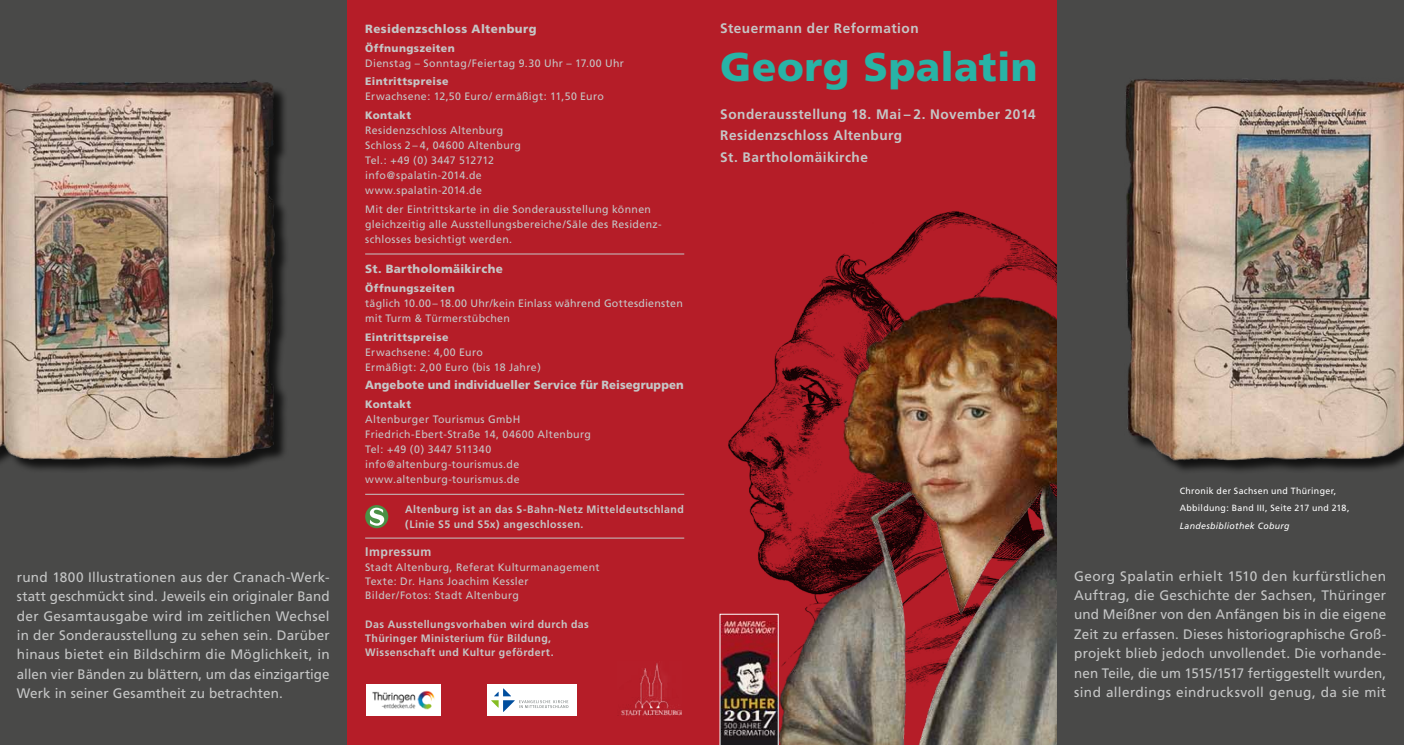
<style>
.page{position:relative;width:1404px;height:745px;background:#fff}
.page>*{position:absolute;margin:0;border:0;box-sizing:border-box;transform-origin:0 0}
.t1{font:900 40.12px "Frutiger";letter-spacing:.01em;color:#28b3a6}
.t2{font:13.75px/19.4px "Frutiger";letter-spacing:.015em;color:#c5c6c6;text-align:justify}
.t3{font:700 13.75px/21.2px "Frutiger";letter-spacing:.035em;color:#c5c6c6}
.t4{font:700 12.5px "Frutiger";letter-spacing:.035em;color:#c5c6c6}
.t5{font:900 11.88px "Frutiger";letter-spacing:.015em;color:#c5c6c6;scale:.96 1}
.t6{font:900 11.88px "Frutiger";letter-spacing:.04em;color:#c5c6c6}
.t7{font:900 11.88px "Frutiger";letter-spacing:.015em;color:#c5c6c6}
.t8{font:10.75px/15px "Frutiger";letter-spacing:.035em;color:#c5c6c6}
.t9{font:700 10.75px/14.2px "Frutiger";letter-spacing:.04em;color:#c5c6c6}
.t10{font:900 10.75px "Frutiger";letter-spacing:.04em;color:#c5c6c6}
.t11{font:9px/17.2px "Frutiger";letter-spacing:.035em;color:#fff}
.t12{font:italic 9px "Frutiger";letter-spacing:.035em;color:#fff}
</style>
<div class="page">
<div style="left:1056px;top:0;width:347px;height:744px;background:#494948"></div>
<div style="left:0;top:0;width:347px;height:744px;background:#494948"></div>
<div style="left:347px;top:0;width:709px;height:744px;background:#b51d28"></div>
<img style="left:728px;top:211px;width:328px;height:368px">
<img style="left:775px;top:264px;width:281px;height:480px">
<img style="left:366px;top:684px;width:75px;height:31px">
<div style="left:487px;top:684px;width:89px;height:31px;background:#fff"></div>
<svg style="left:491px;top:688px;width:77px;height:23px"></svg>
<img style="left:621px;top:663px;width:60px;height:52px">
<svg style="left:365px;top:504px;width:23px;height:24px"></svg>
<svg style="left:370px;top:507px;width:14px;height:18px"></svg>
<hr style="left:365px;top:253px;width:319px;height:1px;background:#c5c6c6">
<hr style="left:365px;top:493px;width:319px;height:1px;background:#c5c6c6">
<hr style="left:365px;top:537px;width:319px;height:1px;background:#c5c6c6">
<img style="left:719px;top:613px;width:59px;height:131px">
<div style="left:0;top:83px;width:289px;height:391px;background:#000;opacity:.75"></div>
<img style="left:0;top:80px;width:276px;height:381px">
<div style="left:1128px;top:81px;width:275px;height:393px;background:#000;opacity:.75"></div>
<img style="left:1125px;top:79px;width:278px;height:382px">
<p class="t2" style="left:17px;top:567px;width:314px">rund 1800 Illustrationen aus der Cranach-Werk&shy;statt geschmückt sind. Jeweils ein originaler Band der Gesamtausgabe wird im zeitlichen Wechsel in der Sonderausstellung zu sehen sein. Darüber hinaus bietet ein Bildschirm die Möglichkeit, in allen vier Bänden zu blättern, um das einzigartige Werk in seiner Gesamtheit zu betrachten.</p>
<p class="t6" style="left:365px;top:21px;width:173px">Residenzschloss Altenburg</p>
<p class="t10" style="left:365px;top:41px;width:91px">Öffnungszeiten</p>
<p class="t8" style="left:365px;top:55px;width:260px">Dienstag – Sonntag/Feiertag 9.30 Uhr – 17.00 Uhr</p>
<p class="t10" style="left:365px;top:75px;width:85px">Eintrittspreise</p>
<p class="t8" style="left:365px;top:89px;width:240px">Erwachsene: 12,50 Euro/ ermäßigt: 11,50 Euro</p>
<p class="t10" style="left:365px;top:109px;width:48px">Kontakt</p>
<p class="t8" style="left:365px;top:123px;width:157px">Residenzschloss Altenburg<br>Schloss 2 – 4, 04600 Altenburg<br>Tel.: +49 (0) 3447 512712 info@spalatin-2014.de www.spalatin-2014.de</p>
<p class="t8" style="left:365px;top:201px;width:298px">Mit der Eintrittskarte in die Sonderausstellung können gleichzeitig alle Ausstellungsbereiche/Säle des Residenz&shy;schlosses besichtigt werden.</p>
<p class="t7" style="left:365px;top:261px;width:139px">St. Bartholomäikirche</p>
<p class="t10" style="left:365px;top:281px;width:91px">Öffnungszeiten</p>
<p class="t8" style="left:365px;top:295px;width:319px">täglich 10.00 – 18.00 Uhr/kein Einlass während Gottesdiensten mit Turm &amp; Türmerstübchen</p>
<p class="t10" style="left:365px;top:330px;width:85px">Eintrittspreise</p>
<p class="t8" style="left:365px;top:344px;width:177px">Erwachsene: 4,00 Euro<br>Ermäßigt: 2,00 Euro (bis 18 Jahre)</p>
<p class="t5" style="left:365px;top:378px;width:333px">Angebote und individueller Service für Reisegruppen</p>
<p class="t10" style="left:365px;top:398px;width:48px">Kontakt</p>
<p class="t8" style="left:365px;top:411px;width:227px">Altenburger Tourismus GmbH<br>Friedrich-Ebert-Straße 14, 04600 Altenburg<br>Tel: +49 (0) 3447 511340 info@altenburg-tourismus.de www.altenburg-tourismus.de</p>
<p class="t9" style="left:405px;top:501px;width:280px;line-height:15px">Altenburg ist an das S-Bahn-Netz Mitteldeutschland (Linie S5 und S5x) angeschlossen.</p>
<p class="t4" style="left:365px;top:544px;width:68px">Impressum</p>
<p class="t8" style="left:365px;top:559px;width:236px;line-height:14.2px">Stadt Altenburg, Referat Kulturmanagement<br>Texte: Dr. Hans Joachim Kessler<br>Bilder/Fotos: Stadt Altenburg</p>
<p class="t9" style="left:365px;top:616px;width:225px">Das Ausstellungsvorhaben wird durch das<br>Thüringer Ministerium für Bildung,<br>Wissenschaft und Kultur gefördert.</p>
<p class="t3" style="left:720px;top:17px;width:200px">Steuermann der Reformation</p>
<h1 class="t1" style="left:720px;top:43px;width:319px">Georg Spalatin</h1>
<p class="t3" style="left:720px;top:103px;width:317px">Sonderausstellung 18. Mai – 2. November 2014<br>Residenzschloss Altenburg<br>St. Bartholomäikirche</p>
<p class="t11" style="left:1179px;top:482px;width:171px">Chronik der Sachsen und Thüringer,<br>Abbildung: Band III, Seite 217 und 218,</p>
<p class="t12" style="left:1179px;top:520px;width:111px">Landesbibliothek Coburg</p>
<p class="t2" style="left:1074px;top:565px;width:313px">Georg Spalatin erhielt 1510 den kurfürstlichen Auftrag, die Geschichte der Sachsen, Thüringer und Meißner von den Anfängen bis in die eigene Zeit zu erfassen. Dieses historiographische Groß&shy;projekt blieb jedoch unvollendet. Die vorhande&shy;nen Teile, die um 1515/1517 fertiggestellt wurden, sind allerdings eindrucksvoll genug, da sie mit</p>
</div>
